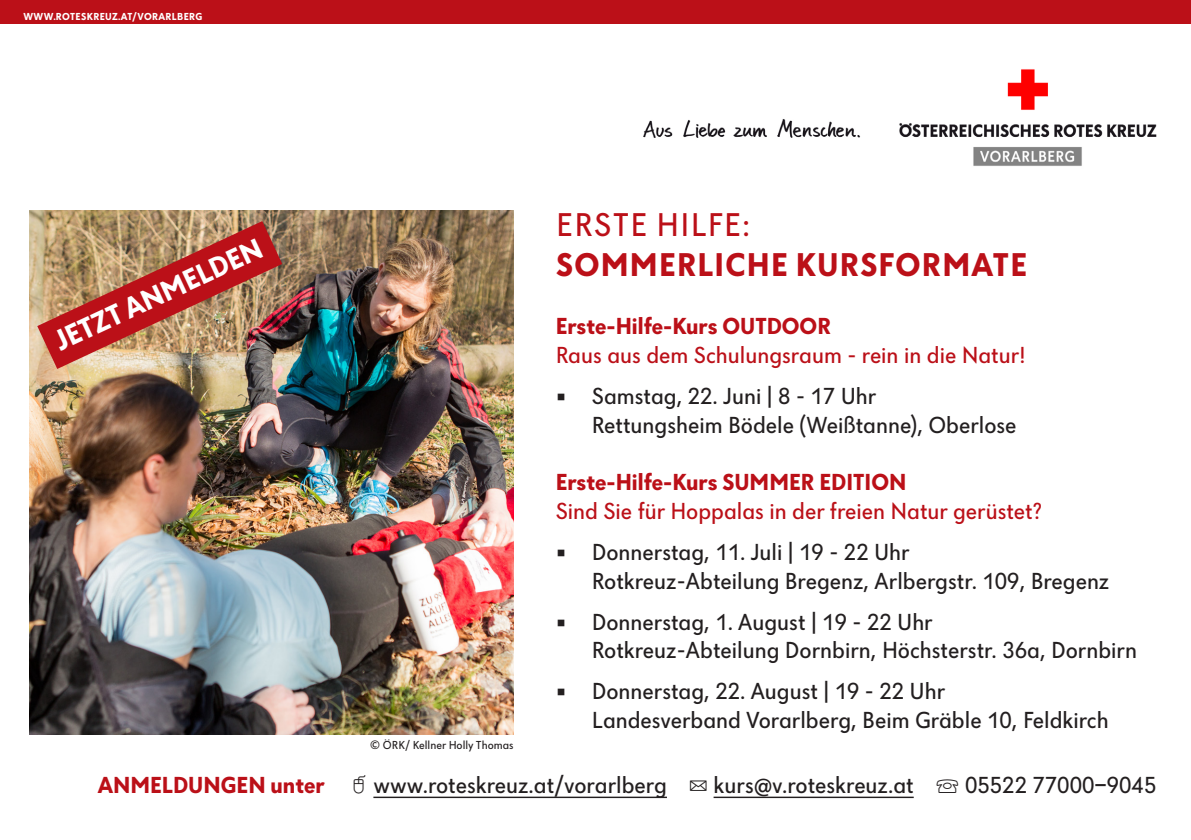
<style>
.page{position:relative;width:1191px;height:840px;background:#fff}
.page>*{position:absolute;margin:0;border:0;box-sizing:border-box;transform-origin:0 0}
.t1{font:700 34px "Dunant";letter-spacing:.035em;color:#bb1018}
.t2{font:34px "Dunant";letter-spacing:.035em;color:#bb1018}
.t3{font:700 30px "Dunant";color:#fff}
.t4{font:24px/28.8px "Dunant";color:#231f20}
.t5{font:24px "Dunant";color:#bb1018}
.t6{font:700 24px "Dunant";color:#bb1018}
.t7{font:12px "Dunant";color:#231f20}
.t8{font:700 10.6px "Dunant";letter-spacing:.035em;color:#fff}
.s1{font-weight:700;color:#bb1018}
.s2{font-family:"Dunant Signs"}
</style>
<div class="page">
<div style="left:0;top:0;width:1191px;height:23px;background:#bb1018"></div>
<img style="left:643px;top:69px;width:514px;height:97px">
<img style="left:30px;top:210px;width:483px;height:524px">
<img style="left:37px;top:221px;width:245px;height:148px">
<hr style="left:373px;top:796px;width:294px;height:1px;background:#231f20">
<hr style="left:713px;top:796px;width:200px;height:1px;background:#231f20">
<p class="t8" style="left:24px;top:10px;width:180px">WWW.ROTESKREUZ.AT/VORARLBERG</p>
<p class="t3" style="left:49px;top:326px;width:227px;rotate:-25deg">JETZT ANMELDEN</p>
<p class="t7" style="left:370px;top:738px;width:145px">© ÖRK/ Kellner Holly Thomas</p>
<h1 class="t2" style="left:556px;top:205px;width:196px">ERSTE HILFE:</h1>
<h1 class="t1" style="left:556px;top:245px;width:472px">SOMMERLICHE KURSFORMATE</h1>
<p class="t6" style="left:556px;top:312px;width:277px">Erste-Hilfe-Kurs OUTDOOR</p>
<p class="t5" style="left:556px;top:341px;width:471px">Raus aus dem Schulungsraum - rein in die Natur!</p>
<p class="t4" style="left:592px;top:381px;width:426px;text-indent:-36px">• Samstag, 22. Juni | 8 - 17 Uhr<br>Rettungsheim Bödele (Weißtanne), Oberlose</p>
<p class="t6" style="left:556px;top:468px;width:352px">Erste-Hilfe-Kurs SUMMER EDITION</p>
<p class="t5" style="left:556px;top:497px;width:488px">Sind Sie für Hoppalas in der freien Natur gerüstet?</p>
<p class="t4" style="left:592px;top:537px;width:519px;text-indent:-36px">• Donnerstag, 11. Juli | 19 - 22 Uhr<br>Rotkreuz-Abteilung Bregenz, Arlbergstr. 109, Bregenz</p>
<p class="t4" style="left:592px;top:606px;width:547px;text-indent:-36px">• Donnerstag, 1. August | 19 - 22 Uhr<br>Rotkreuz-Abteilung Dornbirn, Höchsterstr. 36a, Dornbirn</p>
<p class="t4" style="left:592px;top:676px;width:518px;text-indent:-36px">• Donnerstag, 22. August | 19 - 22 Uhr<br>Landesverband Vorarlberg, Beim Gräble 10, Feldkirch</p>
<p class="t4" style="left:98px;top:769px;width:1060px"><span class="s1">ANMELDUNGEN unter</span> <span class="s2">s</span> www.roteskreuz.at/vorarlberg <span class="s2">r</span> kurs@v.roteskreuz.at <span class="s2">u</span> 05522 77000-9045</p>
</div>
